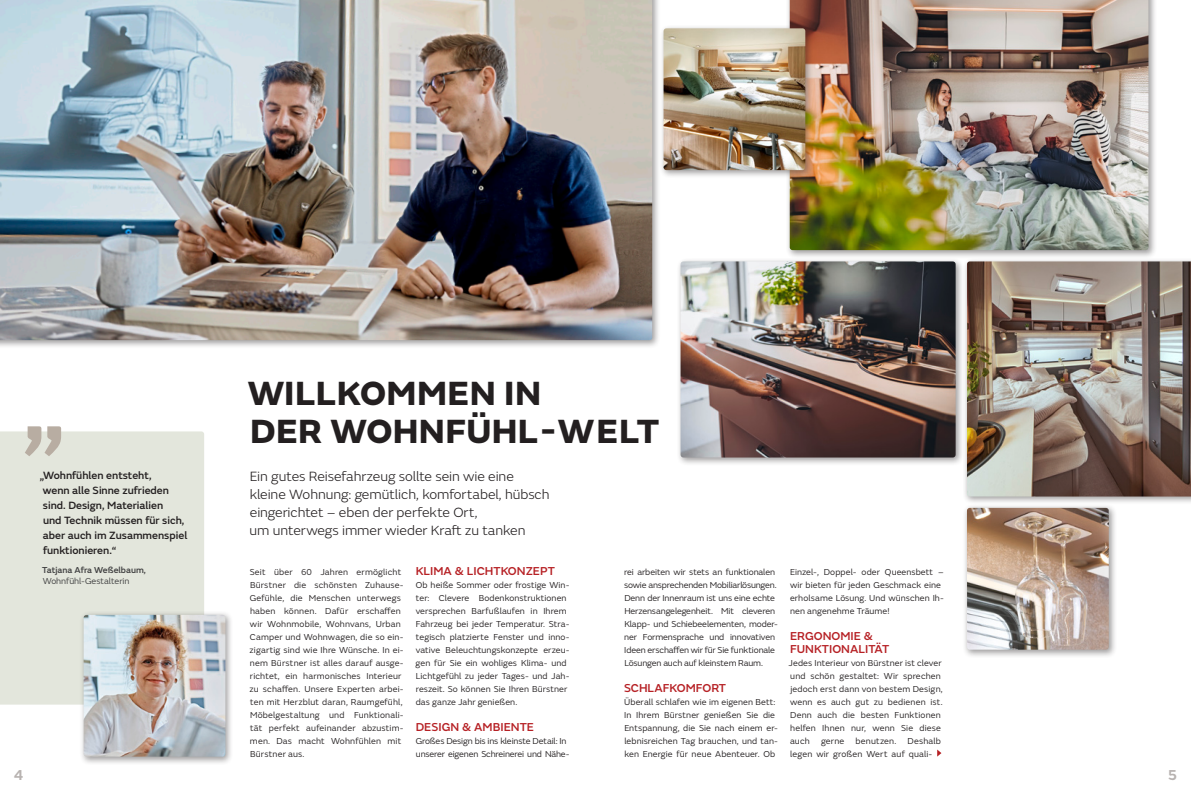
<style>
.page{position:relative;width:1191px;height:794px;background:#fff}
.page>*{position:absolute;margin:0;border:0;box-sizing:border-box;transform-origin:0 0}
.t1{font:600 100px "FS Emeric";color:#b8ada2}
.t2{font:800 35px/38px "FS Emeric";letter-spacing:.01em;color:#231f20}
.t3{font:600 15px "FS Emeric";color:#b8b3b1}
.t4{font:300 14px/18px "FS Emeric";letter-spacing:-.005em;color:#231f20}
.t5{font:500 12px/13px "FS Emeric";color:#b62024}
.t6{font:500 11px/15px "FS Emeric";color:#231f20}
.t7{font:9px/13px "FS Emeric";letter-spacing:.01em;color:#231f20}
.t8{font:9px/13px "FS Emeric";letter-spacing:-.015em;color:#231f20}
.t9{font:500 9px "FS Emeric";color:#3e3e3f}
.t10{font:9px "FS Emeric";color:#3e3e3f}
</style>
<div class="page">
<div style="left:0;top:0;width:660px;height:348px;background:#231f20;opacity:.45"></div>
<img style="left:0;top:0;width:652px;height:340px">
<div style="left:785px;top:0;width:371px;height:258px;background:#231f20;opacity:.45"></div>
<img style="left:789px;top:0;width:359px;height:250px">
<div style="left:0;top:431px;width:204px;height:273px;background:#e3e6dc"></div>
<div style="left:79px;top:610px;width:155px;height:155px;background:#231f20;opacity:.45"></div>
<img style="left:84px;top:615px;width:141px;height:141px">
<div style="left:676px;top:257px;width:288px;height:209px;background:#231f20;opacity:.45"></div>
<img style="left:680px;top:261px;width:275px;height:196px">
<div style="left:659px;top:24px;width:154px;height:154px;background:#231f20;opacity:.45"></div>
<img style="left:663px;top:28px;width:142px;height:142px">
<svg style="left:937px;top:749px;width:4px;height:7px"></svg>
<div style="left:962px;top:503px;width:155px;height:155px;background:#231f20;opacity:.45"></div>
<img style="left:967px;top:508px;width:141px;height:141px">
<div style="left:962px;top:257px;width:229px;height:248px;background:#231f20;opacity:.45"></div>
<img style="left:967px;top:261px;width:224px;height:235px">
<h1 class="t1" style="left:23px;top:322px;width:45px">„</h1>
<p class="t6" style="left:40px;top:467px;width:149px">„Wohnfühlen entsteht,<br>wenn alle Sinne zufrieden sind. Design, Materialien<br>und Technik müssen für sich, aber auch im Zusammenspiel funktionieren.“</p>
<p class="t9" style="left:42px;top:563px;width:105px">Tatjana Afra Weßelbaum,</p>
<p class="t10" style="left:43px;top:574px;width:88px">Wohnfühl-Gestalterin</p>
<h2 class="t2" style="left:248px;top:372px;width:413px">WILLKOMMEN IN<br>DER WOHNFÜHL-WELT</h2>
<h3 class="t4" style="left:250px;top:466px;width:301px">Ein gutes Reisefahrzeug sollte sein wie eine kleine Wohnung: gemütlich, komfortabel, hübsch eingerichtet – eben der perfekte Ort,<br>um unterwegs immer wieder Kraft zu tanken</h3>
<p class="t7" style="left:250px;top:564px;width:155px">Seit über 60 Jahren ermöglicht<br>Bürstner die schönsten Zuhause-<br>Gefühle, die Menschen unterwegs haben können. Dafür erschaffen wir Wohnmobile, Wohnvans, Urban<br>Camper und Wohnwagen, die so ein&shy;zigartig sind wie Ihre Wünsche. In ei&shy;nem Bürstner ist alles darauf ausge&shy;richtet, ein harmonisches Interieur zu schaffen. Unsere Experten arbei&shy;ten mit Herzblut daran, Raumgefühl,<br>Möbelgestaltung und Funktionali‑ tät perfekt aufeinander abzustim‑ men. Das macht Wohnfühlen mit<br>Bürstner aus.</p>
<h3 class="t5" style="left:416px;top:563px;width:141px">KLIMA &amp; LICHTKONZEPT</h3>
<p class="t7" style="left:415px;top:577px;width:155px">Ob heiße Sommer oder frostige Win&shy;ter: Clevere Bodenkonstruktionen versprechen Barfußlaufen in Ihrem Fahrzeug bei jeder Temperatur. Stra&shy;tegisch platzierte Fenster und inno&shy;vative Beleuchtungskonzepte erzeu&shy;gen für Sie ein wohliges Klima- und Lichtgefühl zu jeder Tages- und Jah&shy;reszeit. So können Sie Ihren Bürstner das ganze Jahr genießen.</p>
<h3 class="t5" style="left:416px;top:719px;width:120px">DESIGN &amp; AMBIENTE</h3>
<p class="t8" style="left:416px;top:733px;width:155px">Großes Design bis ins kleinste Detail: In unserer eigenen Schreinerei und Nähe-</p>
<p class="t8" style="left:624px;top:564px;width:155px">rei arbeiten wir stets an funktionalen sowie ansprechenden Mobiliarlösungen.<br>Denn der Innenraum ist uns eine echte Herzensangelegenheit. Mit cleveren Klapp- und Schiebeelementen, moder&shy;ner Formensprache und innovativen Ideen erschaffen wir für Sie funktionale Lösungen auch auf kleinstem Raum.</p>
<h3 class="t5" style="left:624px;top:680px;width:104px">SCHLAFKOMFORT</h3>
<p class="t7" style="left:624px;top:694px;width:155px">Überall schlafen wie im eigenen Bett:<br>In Ihrem Bürstner genießen Sie die Entspannung, die Sie nach einem er&shy;lebnisreichen Tag brauchen, und tan&shy;ken Energie für neue Abenteuer. Ob</p>
<p class="t7" style="left:790px;top:564px;width:155px">Einzel-, Doppel- oder Queensbett – wir bieten für jeden Geschmack eine erholsame Lösung. Und wünschen Ih&shy;nen angenehme Träume!</p>
<h3 class="t5" style="left:790px;top:628px;width:101px">ERGONOMIE &amp;<br>FUNKTIONALITÄT</h3>
<p class="t7" style="left:788px;top:655px;width:156px">Jedes Interieur von Bürstner ist clever und schön gestaltet: Wir sprechen jedoch erst dann von bestem Design, wenn es auch gut zu bedienen ist.<br>Denn auch die besten Funktionen helfen Ihnen nur, wenn Sie diese auch gerne benutzen. Deshalb legen wir großen Wert auf quali-</p>
<h3 class="t3" style="left:14px;top:763px;width:11px">4</h3>
<h3 class="t3" style="left:1167px;top:763px;width:11px">5</h3>
</div>
